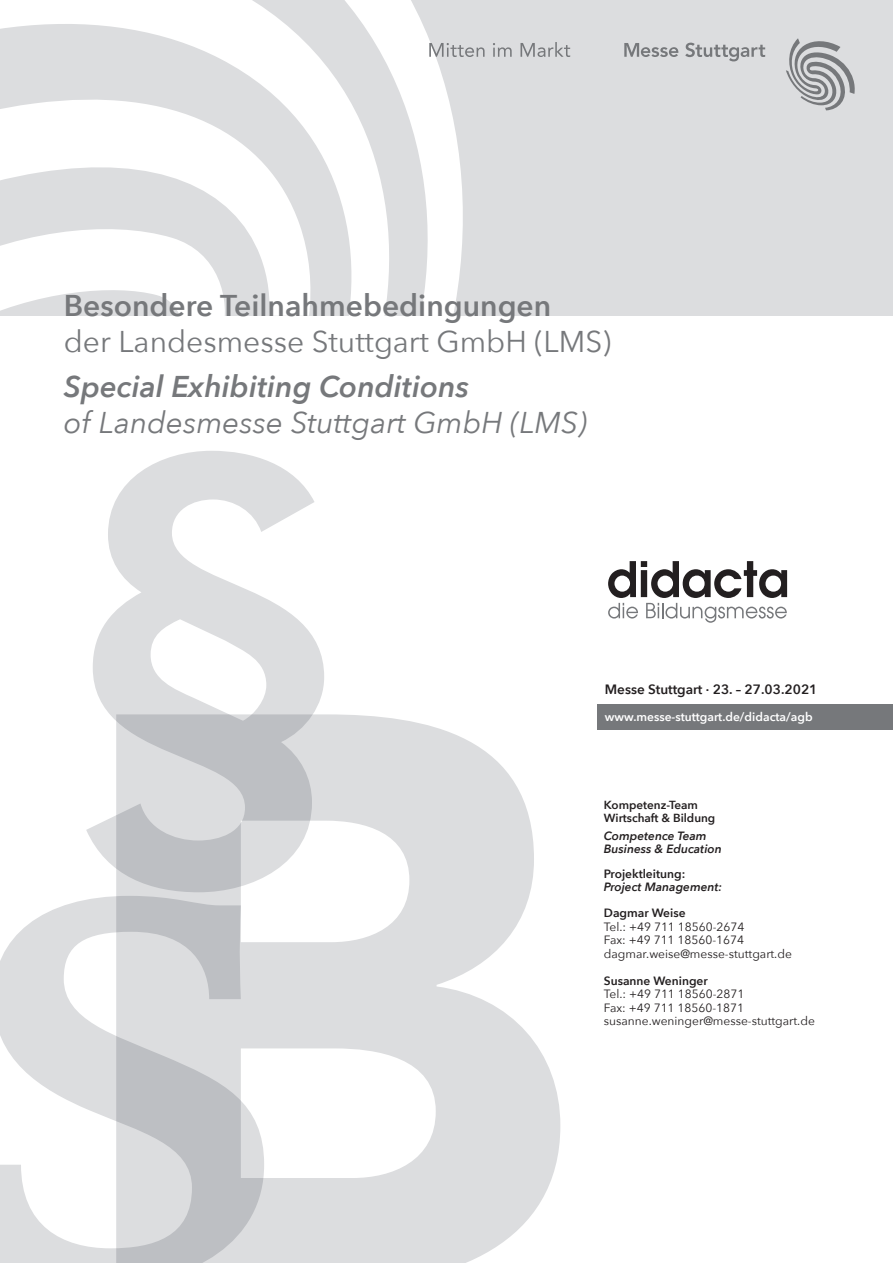
<style>
.page{position:relative;width:893px;height:1263px;background:#fff}
.page>*{position:absolute;margin:0;border:0;box-sizing:border-box;transform-origin:0 0}
.t1{font:30px "Avenir Next";color:#76787b}
.t2{font:italic 30px "Avenir Next";color:#76787b}
.t3{font:600 30px "Avenir Next";color:#76787b}
.t4{font:italic 600 30px "Avenir Next";color:#76787b}
.t5{font:600 13.5px "Avenir Next";color:#231f20}
.t6{font:12px/13.5px "Avenir Next";color:#231f20}
.t7{font:italic 600 12px/12.8px "Avenir Next";color:#231f20}
.t8{font:600 12px "Avenir Next";color:#231f20}
.t9{font:600 12px "Avenir Next";color:#fff}
.t10{font:600 11.7px/12.8px "Avenir Next";color:#231f20}
</style>
<div class="page">
<svg style="left:116px;top:714px;width:444px;height:549px;fill:#dcdddf"></svg>
<svg style="left:86px;top:451px;width:238px;height:441px;fill:#dcdddf"></svg>
<svg style="left:0;top:896px;width:264px;height:367px;fill:#dcdddf"></svg>
<div style="left:0;top:0;width:893px;height:316px;background:#dcdddf"></div>
<svg style="left:0;top:0;width:463px;height:316px;fill:#fff"></svg>
<svg style="left:685px;top:43px;width:80px;height:18px"></svg>
<svg style="left:786px;top:38px;width:69px;height:72px"></svg>
<svg style="left:624px;top:43px;width:54px;height:14px"></svg>
<svg style="left:493px;top:43px;width:19px;height:14px"></svg>
<svg style="left:520px;top:42px;width:50px;height:15px"></svg>
<svg style="left:429px;top:43px;width:56px;height:14px"></svg>
<div style="left:597px;top:704px;width:296px;height:26px;background:#76787b"></div>
<svg style="left:608px;top:561px;width:179px;height:62px"></svg>
<h1 class="t3" style="left:64px;top:280px;width:489px">Besondere Teilnahmebedingungen</h1>
<h1 class="t1" style="left:64px;top:316px;width:549px">der Landesmesse Stuttgart GmbH (LMS)</h1>
<h1 class="t4" style="left:64px;top:361px;width:407px">Special Exhibiting Conditions</h1>
<h1 class="t2" style="left:64px;top:397px;width:525px">of Landesmesse Stuttgart GmbH (LMS)</h1>
<p class="t5" style="left:605px;top:678px;width:214px">Messe Stuttgart · 23. – 27.03.2021</p>
<p class="t9" style="left:605px;top:706px;width:209px">www.messe-stuttgart.de/didacta/agb</p>
<p class="t10" style="left:604px;top:798px;width:113px">Kompetenz-Team<br>Wirtschaft &amp; Bildung</p>
<p class="t7" style="left:604px;top:829px;width:120px">Competence Team<br>Business &amp; Education</p>
<p class="t8" style="left:604px;top:863px;width:83px">Projektleitung:</p>
<p class="t7" style="left:604px;top:880px;width:120px">Project Management:</p>
<p class="t8" style="left:604px;top:902px;width:83px">Dagmar Weise</p>
<p class="t6" style="left:604px;top:919px;width:190px">Tel.: +49 711 18560-2674<br>Fax: +49 711 18560-1674 dagmar.weise@messe-stuttgart.de</p>
<p class="t8" style="left:604px;top:970px;width:106px">Susanne Weninger</p>
<p class="t6" style="left:604px;top:987px;width:213px">Tel.: +49 711 18560-2871<br>Fax: +49 711 18560-1871 susanne.weninger@messe-stuttgart.de</p>
</div>
